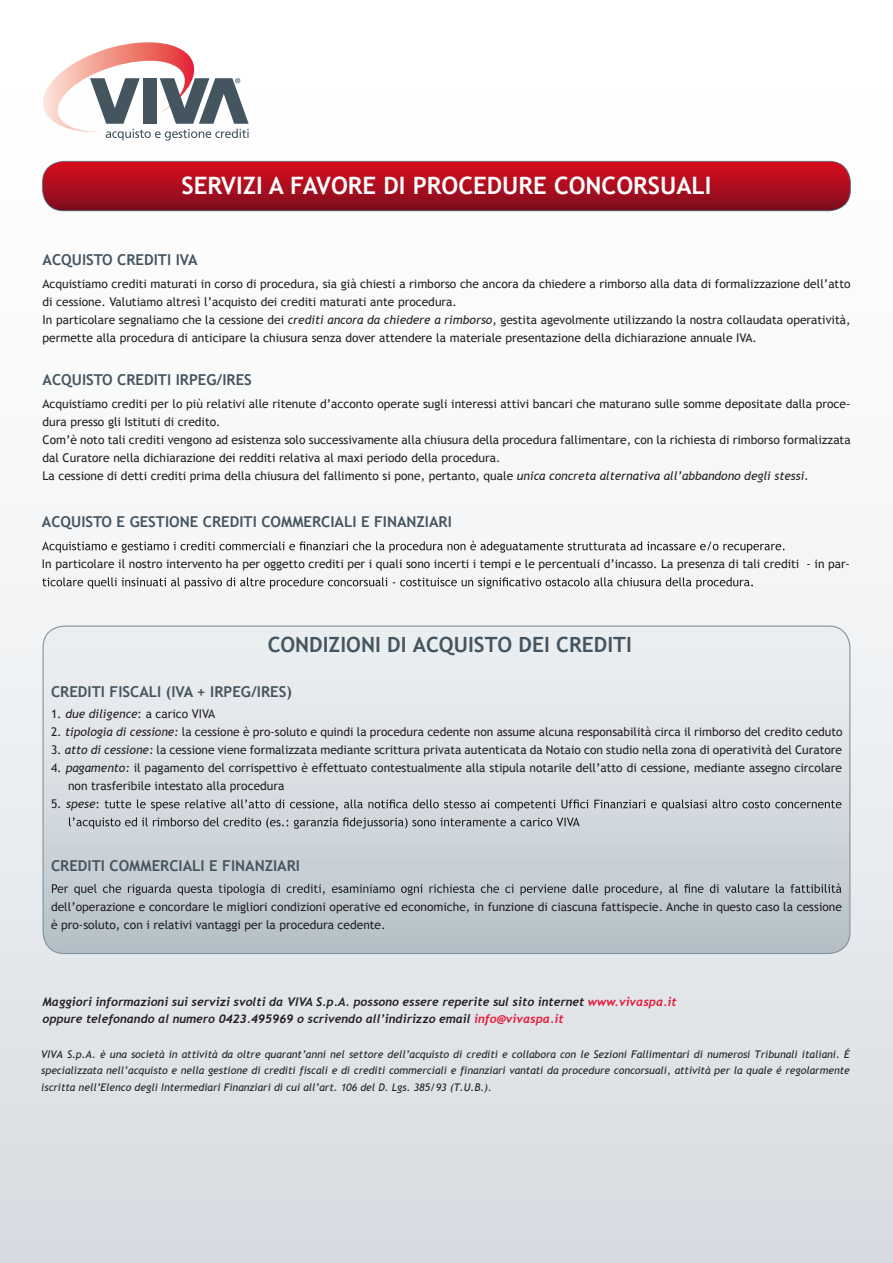
<style>
.page{position:relative;width:893px;height:1263px;background:#fff}
.page>*{position:absolute;margin:0;border:0;box-sizing:border-box;transform-origin:0 0}
.t1{font:700 24px "Trebuchet MS";color:#fff}
.t2{font:700 21px "Trebuchet MS";color:#45555f}
.t3{font:700 15px "Trebuchet MS";color:#45555f}
.t4{font:12px/18px "Trebuchet MS";color:#231f20}
.t5{font:italic 700 12px/16.5px "Trebuchet";color:#231f20}
.t6{font:italic 12px "Trebuchet MS";color:#231f20}
.t7{font:italic 10.5px/16.5px "Trebuchet MS";color:#231f20;text-align:justify}
.s1{font-style:italic}
.s2{font-style:normal}
.s3{color:#e51836}
</style>
<div class="page">
<div style="left:0;top:0;width:893px;height:1263px;background:linear-gradient(to bottom,#fff,#d8dee3)"></div>
<div style="left:43px;top:626px;width:807px;height:327px;background:linear-gradient(to bottom,#f3f4f7,#b7c2c9);border-radius:21px"></div>
<svg style="left:42px;top:541px;width:743px;height:12px"></svg>
<svg style="left:42px;top:577px;width:711px;height:12px"></svg>
<svg style="left:97px;top:799px;width:744px;height:12px;background:#b2b6bb"></svg>
<svg style="left:69px;top:817px;width:511px;height:12px;background:#adb2b6"></svg>
<svg style="left:52px;top:883px;width:789px;height:12px;background:#a3a9af"></svg>
<svg style="left:43px;top:42px;width:206px;height:99px"></svg>
<div style="left:43px;top:161px;width:807px;height:50px;background:linear-gradient(to bottom,#dd0c1d,#7d0d1e);border-radius:21px"></div>
<h1 class="t1" style="left:182px;top:171px;width:531px">SERVIZI A FAVORE DI PROCEDURE CONCORSUALI</h1>
<p class="t3" style="left:43px;top:251px;width:157px">ACQUISTO CREDITI IVA</p>
<p class="t4" style="left:43px;top:275px;width:810px">Acquistiamo crediti maturati in corso di procedura, sia già chiesti a rimborso che ancora da chiedere a rimborso alla data di formalizzazione dell’atto di cessione. Valutiamo altresì l’acquisto dei crediti maturati ante procedura.<br>In particolare segnaliamo che la cessione dei <span class="s1">crediti ancora da chiedere a rimborso</span>, gestita agevolmente utilizzando la nostra collaudata operatività, permette alla procedura di anticipare la chiusura senza dover attendere la materiale presentazione della dichiarazione annuale IVA.</p>
<p class="t3" style="left:43px;top:370px;width:211px">ACQUISTO CREDITI IRPEG/IRES</p>
<p class="t4" style="left:43px;top:395px;width:810px">Acquistiamo crediti per lo più relativi alle ritenute d’acconto operate sugli interessi attivi bancari che maturano sulle somme depositate dalla proce&shy;dura presso gli Istituti di credito.<br>Com’è noto tali crediti vengono ad esistenza solo successivamente alla chiusura della procedura fallimentare, con la richiesta di rimborso formalizzata dal Curatore nella dichiarazione dei redditi relativa al maxi periodo della procedura.<br>La cessione di detti crediti prima della chiusura del fallimento si pone, pertanto, quale <span class="s1">unica concreta alternativa all’abbandono degli stessi.</span></p>
<p class="t3" style="left:42px;top:513px;width:411px">ACQUISTO E GESTIONE CREDITI COMMERCIALI E FINANZIARI</p>
<p class="t4" style="left:42px;top:555px;width:809px">In particolare il nostro intervento ha per oggetto crediti per i quali sono incerti i tempi e le percentuali d’incasso. La presenza di tali crediti - in par-</p>
<h2 class="t2" style="left:268px;top:631px;width:366px">CONDIZIONI DI ACQUISTO DEI CREDITI</h2>
<p class="t3" style="left:51px;top:682px;width:242px">CREDITI FISCALI (IVA + IRPEG/IRES)</p>
<p class="t4" style="left:51px;top:705px;width:166px">1. <span class="s1">due diligence</span>: a carico VIVA</p>
<p class="t4" style="left:51px;top:723px;width:793px">2. <span class="s1">tipologia di cessione:</span> la cessione è pro-soluto e quindi la procedura cedente non assume alcuna responsabilità circa il rimborso del credito ceduto</p>
<p class="t4" style="left:51px;top:741px;width:793px">3. <span class="s1">atto di cessione:</span> la cessione viene formalizzata mediante scrittura privata autenticata da Notaio con studio nella zona di operatività del Curatore</p>
<p class="t4" style="left:68px;top:759px;width:775px;text-indent:-17px">4. <span class="s1">pagamento:</span> il pagamento del corrispettivo è effettuato contestualmente alla stipula notarile dell’atto di cessione, mediante assegno circolare non trasferibile intestato alla procedura</p>
<p class="t6" style="left:51px;top:797px;width:46px"><span class="s2">5.</span> spese</p>
<p class="t3" style="left:51px;top:856px;width:251px">CREDITI COMMERCIALI E FINANZIARI</p>
<p class="t4" style="left:51px;top:898px;width:792px">dell’operazione e concordare le migliori condizioni operative ed economiche, in funzione di ciascuna fattispecie. Anche in questo caso la cessione è pro-soluto, con i relativi vantaggi per la procedura cedente.</p>
<p class="t5" style="left:43px;top:994px;width:636px">Maggiori informazioni sui servizi svolti da VIVA S.p.A. possono essere reperite sul sito internet <span class="s3">www.vivaspa.it </span>oppure telefonando al numero 0423.495969 o scrivendo all’indirizzo email <span class="s3">info@vivaspa.it</span></p>
<p class="t7" style="left:41px;top:1046px;width:810px">VIVA S.p.A. è una società in attività da oltre quarant’anni nel settore dell’acquisto di crediti e collabora con le Sezioni Fallimentari di numerosi Tribunali italiani. É specializzata nell’acquisto e nella gestione di crediti fiscali e di crediti commerciali e finanziari vantati da procedure concorsuali, attività per la quale é regolarmente iscritta nell’Elenco degli Intermediari Finanziari di cui all’art. 106 del D. Lgs. 385/93 (T.U.B.).</p>
</div>
